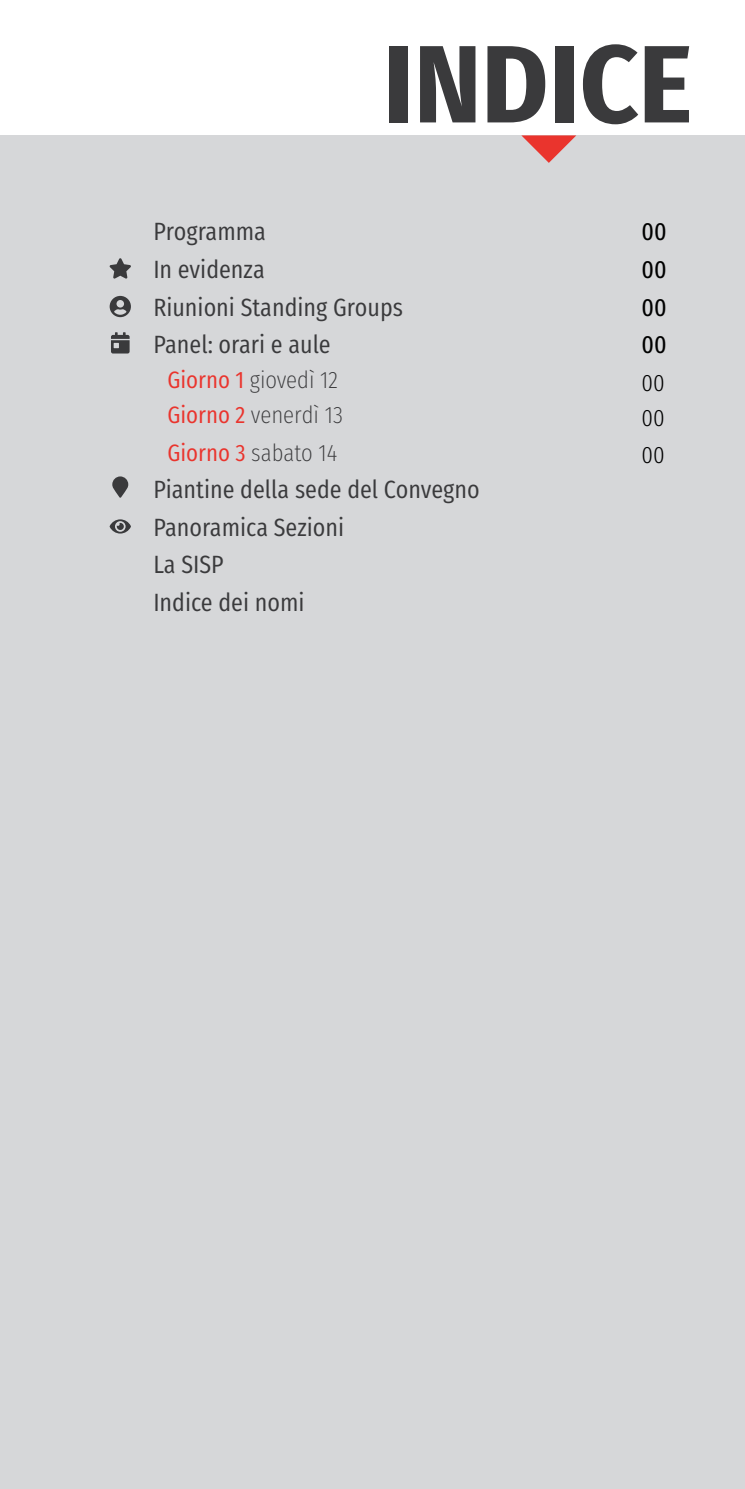
<style>
.page{position:relative;width:745px;height:1489px;background:#fff}
.page>*{position:absolute;margin:0;border:0;box-sizing:border-box;transform-origin:0 0}
.t1{font:700 110px "Fira Sans Condensed";color:#3a3a3c;scale:1.07 1}
.t2{font:25px/37.5px "Fira Sans Condensed";color:#3a3a3c}
.t3{font:25px/37.5px "Fira Sans Condensed";color:#000;text-align:justify}
.t4{font:200 23.75px/35px "Fira Sans Condensed";color:#3a3a3c}
.t5{font:300 23.75px/35px "Fira Sans Condensed";color:#000}
.s1{font-weight:400;color:#ea342d}
</style>
<div class="page">
<div style="left:0;top:135px;width:744px;height:1353px;background:#d6d7d9"></div>
<svg style="left:521px;top:135px;width:55px;height:28px"></svg>
<svg style="left:109px;top:258px;width:22px;height:21px"></svg>
<svg style="left:112px;top:476px;width:16px;height:22px"></svg>
<svg style="left:110px;top:296px;width:21px;height:21px"></svg>
<svg style="left:109px;top:519px;width:22px;height:14px"></svg>
<svg style="left:111px;top:332px;width:18px;height:21px"></svg>
<h1 class="t1" style="left:383px;top:-17px;width:289px">INDICE</h1>
<p class="t2" style="left:153px;top:210px;width:251px">Programma<br>In evidenza<br>Riunioni Standing Groups<br>Panel: orari e aule</p>
<p class="t4" style="left:167px;top:360px;width:177px"><span class="s1">Giorno 1</span> giovedì 12<br><span class="s1">Giorno 2</span> venerdì 13</p>
<p class="t4" style="left:167px;top:432px;width:171px"><span class="s1">Giorno 3</span> sabato 14</p>
<p class="t2" style="left:153px;top:468px;width:328px">Piantine della sede del Convegno<br>Panoramica Sezioni<br>La SISP<br>Indice dei nomi</p>
<p class="t3" style="left:641px;top:210px;width:27px">00<br>00<br>00<br>00</p>
<p class="t5" style="left:641px;top:362px;width:25px">00<br>00</p>
<p class="t5" style="left:641px;top:435px;width:25px">00</p>
</div>
